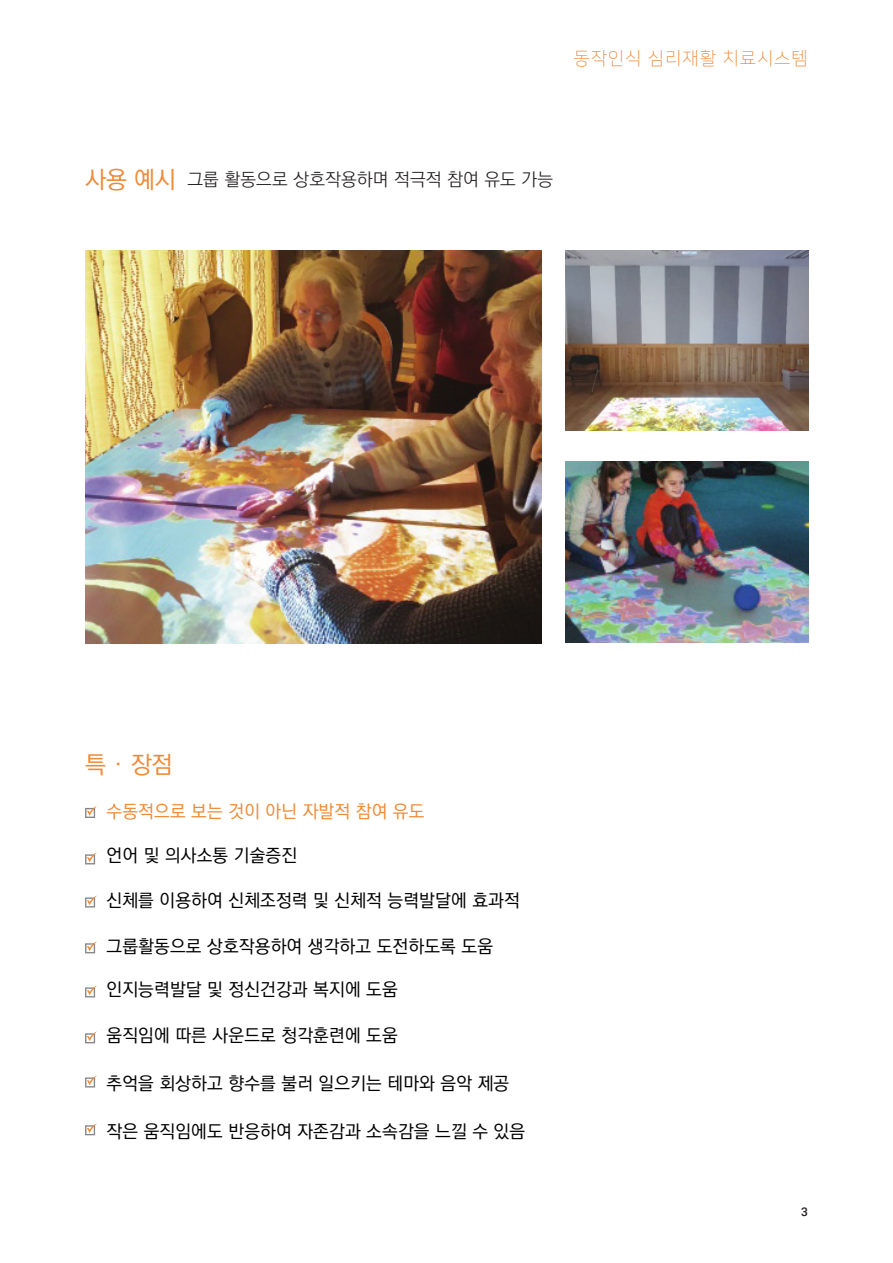
<style>
.page{position:relative;width:893px;height:1263px;background:#fff}
.page>*{position:absolute;margin:0;border:0;box-sizing:border-box;transform-origin:0 0}
.제목2{font:500 24px "Ko Pub Dotum";color:#ef8b38}
.특장점{font:500 18px "Ko Pub Dotum";letter-spacing:.01em;color:#000}
.보조_타이틀2{font:300 18px "Ko Pub Dotum";letter-spacing:.01em;color:#231f20}
.특장점-2{font:500 18px "Ko Pub Dotum";letter-spacing:.01em;color:#ef8b38}
.영문{font:18px "Nanum Square L";letter-spacing:.05em;color:#ef8b38}
.t1{font:500 12px "Roboto";color:#231f20}
</style>
<div class="page">
<svg style="left:85px;top:806px;width:12px;height:12px"></svg>
<svg style="left:85px;top:853px;width:12px;height:11px"></svg>
<svg style="left:85px;top:896px;width:12px;height:11px"></svg>
<svg style="left:85px;top:941px;width:12px;height:12px"></svg>
<svg style="left:85px;top:986px;width:12px;height:11px"></svg>
<svg style="left:85px;top:1031px;width:12px;height:12px"></svg>
<svg style="left:85px;top:1076px;width:12px;height:11px"></svg>
<img style="left:85px;top:250px;width:456px;height:393px">
<img style="left:566px;top:462px;width:242px;height:180px">
<img style="left:566px;top:250px;width:242px;height:180px">
<svg style="left:85px;top:1123px;width:12px;height:12px"></svg>
<p class="영문" style="left:573px;top:49px;width:236px">동작인식 심리재활 치료시스템</p>
<p class="제목2" style="left:85px;top:168px;width:92px">사용 예시</p>
<p class="보조_타이틀2" style="left:187px;top:171px;width:367px">그룹 활동으로 상호작용하며 적극적 참여 유도 가능</p>
<p class="제목2" style="left:85px;top:752px;width:89px">특 · 장점</p>
<p class="특장점-2" style="left:107px;top:802px;width:319px">수동적으로 보는 것이 아닌 자발적 참여 유도</p>
<p class="특장점" style="left:107px;top:847px;width:192px">언어 및 의사소통 기술증진</p>
<p class="특장점" style="left:107px;top:892px;width:415px">신체를 이용하여 신체조정력 및 신체적 능력발달에 효과적</p>
<p class="특장점" style="left:107px;top:937px;width:388px">그룹활동으로 상호작용하여 생각하고 도전하도록 도움</p>
<p class="특장점" style="left:107px;top:981px;width:293px">인지능력발달 및 정신건강과 복지에 도움</p>
<p class="특장점" style="left:107px;top:1026px;width:293px">움직임에 따른 사운드로 청각훈련에 도움</p>
<p class="특장점" style="left:107px;top:1074px;width:404px">추억을 회상하고 향수를 불러 일으키는 테마와 음악 제공</p>
<p class="특장점" style="left:107px;top:1122px;width:420px">작은 움직임에도 반응하여 자존감과 소속감을 느낄 수 있음</p>
<p class="t1" style="left:801px;top:1203px;width:8px">3</p>
</div>
